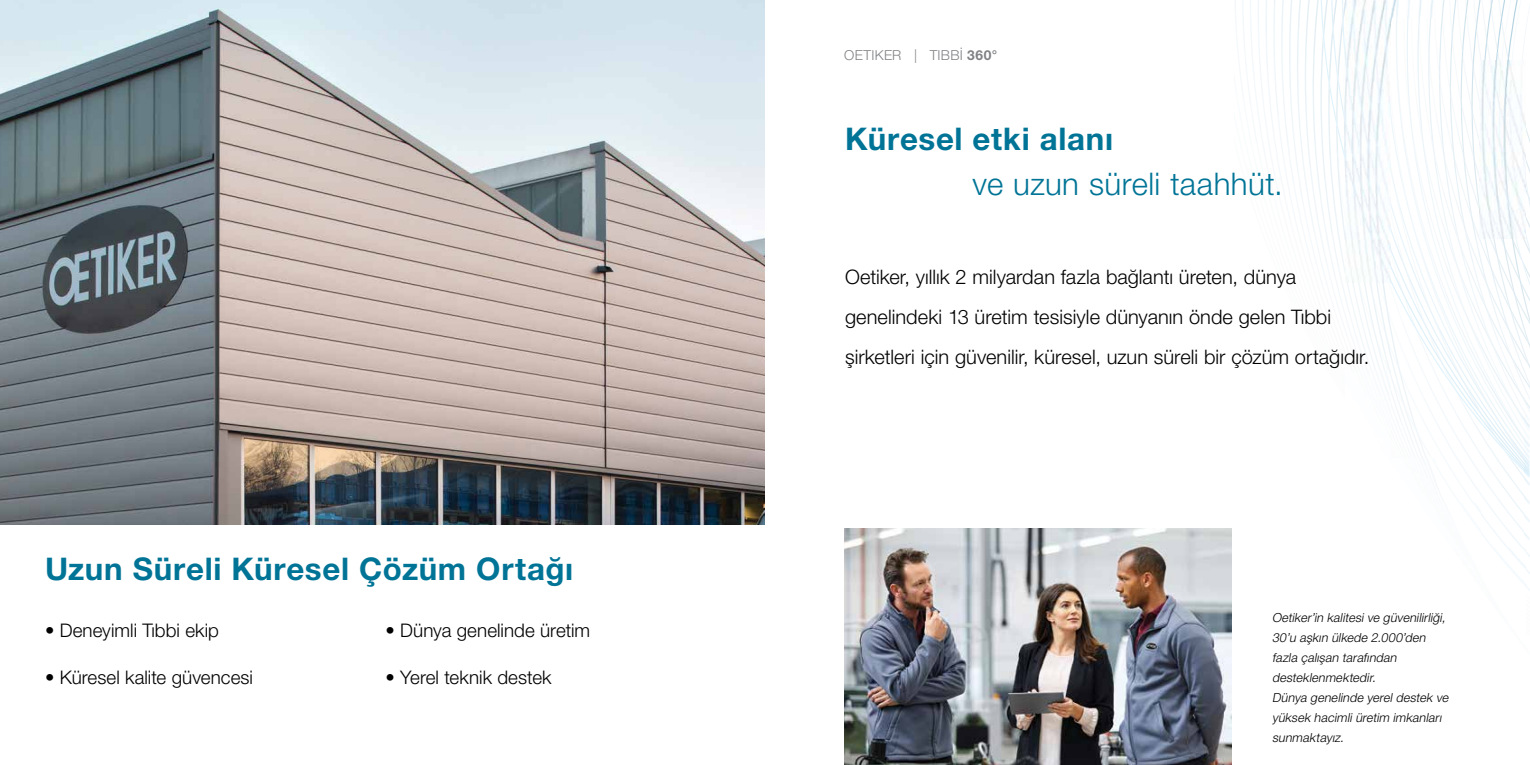
<style>
.page{position:relative;width:1530px;height:765px;background:#fff}
.page>*{position:absolute;margin:0;border:0;box-sizing:border-box;transform-origin:0 0}
.t1{font:700 31.25px "Helvetica Neue LTW1 G";letter-spacing:.02em;color:#007496}
.t2{font:300 31.25px "Helvetica Neue LTW1 G";letter-spacing:.015em;color:#007496}
.t3{font:300 20px/40px "Helvetica Neue LTW1 G";color:#000}
.t4{font:300 18.75px "Helvetica Neue LTW1 G";color:#000}
.t5{font:300 13.75px "Helvetica Neue LTW1 G";letter-spacing:.02em;color:#808285}
.t6{font:italic 300 12.5px/20px "Helvetica Neue LTW1 G";color:#000}
.s1{font-weight:700}
</style>
<div class="page">
<img style="left:0;top:0;width:765px;height:525px">
<img style="left:1315px;top:0;width:6px;height:236px">
<img style="left:1242px;top:0;width:72px;height:229px">
<img style="left:1235px;top:6px;width:1px;height:13px">
<img style="left:1242px;top:70px;width:57px;height:159px">
<img style="left:1242px;top:109px;width:49px;height:120px">
<img style="left:1242px;top:136px;width:40px;height:93px">
<img style="left:1527px;top:393px;width:3px;height:18px">
<img style="left:1525px;top:379px;width:2px;height:26px">
<svg style="left:1321px;top:0;width:204px;height:473px"></svg>
<img style="left:1501px;top:0;width:29px;height:238px">
<svg style="left:1489px;top:238px;width:41px;height:77px"></svg>
<img style="left:844px;top:529px;width:387px;height:236px">
<img style="left:1436px;top:503px;width:45px;height:84px">
<img style="left:1391px;top:459px;width:45px;height:51px">
<img style="left:1525px;top:419px;width:5px;height:120px">
<img style="left:1345px;top:370px;width:46px;height:103px">
<img style="left:1345px;top:0;width:46px;height:283px">
<img style="left:1480px;top:61px;width:46px;height:177px">
<img style="left:1390px;top:0;width:46px;height:18px">
<h1 class="t1" style="left:45px;top:550px;width:530px">Uzun Süreli Küresel Çözüm Ortağı</h1>
<h3 class="t4" style="left:45px;top:619px;width:176px">• Deneyimli Tıbbi ekip</h3>
<h3 class="t4" style="left:45px;top:665px;width:210px">• Küresel kalite güvencesi</h3>
<h3 class="t4" style="left:385px;top:619px;width:206px">• Dünya genelinde üretim</h3>
<h3 class="t4" style="left:385px;top:665px;width:168px">• Yerel teknik destek</h3>
<p class="t5" style="left:844px;top:47px;width:155px">OETIKER | TIBBİ <span class="s1">360°</span></p>
<h1 class="t1" style="left:845px;top:120px;width:270px">Küresel etki alanı</h1>
<h1 class="t2" style="left:973px;top:165px;width:312px">ve uzun süreli taahhüt.</h1>
<h2 class="t3" style="left:845px;top:257px;width:526px">Oetiker, yıllık 2 milyardan fazla bağlantı üreten, dünya genelindeki 13 üretim tesisiyle dünyanın önde gelen Tıbbi şirketleri için güvenilir, küresel, uzun süreli bir çözüm ortağıdır.</h2>
<p class="t6" style="left:1272px;top:607px;width:180px">Oetiker’in kalitesi ve güvenilirliği,<br>30’u aşkın ülkede 2.000’den fazla çalışan tarafından desteklenmektedir.<br>Dünya genelinde yerel destek ve yüksek hacimli üretim imkanları sunmaktayız.</p>
</div>
